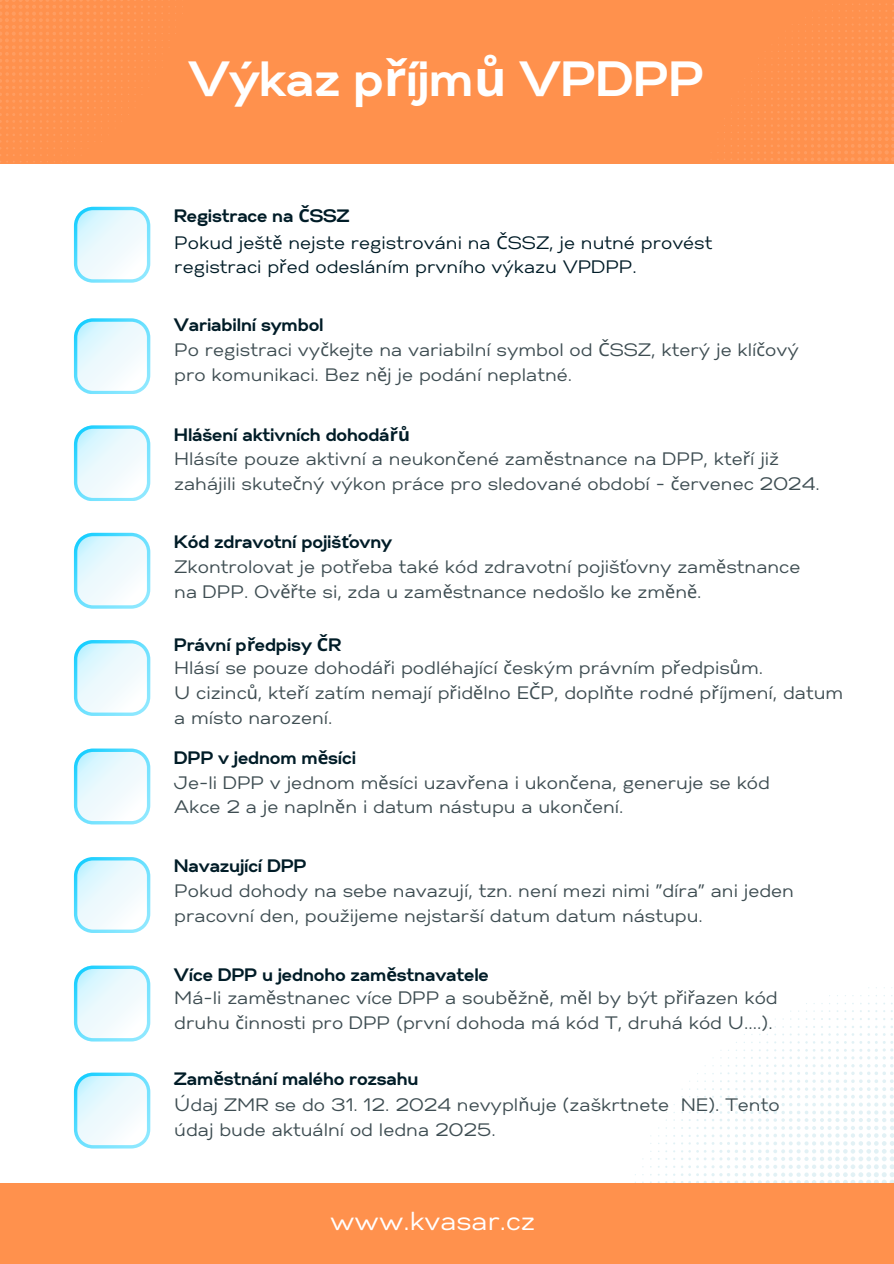
<style>
.page{position:relative;width:894px;height:1264px;background:#fff}
.page>*{position:absolute;margin:0;border:0;box-sizing:border-box;transform-origin:0 0}
.t1{font:700 49.35px "Gabriel Sans";color:#fff}
.t2{font:25.95px "Gabriel Sans";color:#fff}
.t3{font:18px/24.8px "Gabriel Sans";color:#3e4d52}
.t4{font:700 18px "Gabriel Sans";color:#001c27}
.t5{font:18px/24.8px "Gabriel Sans";color:#001c27}
.s1{font-family:"Noto Sans"}
</style>
<div class="page">
<div style="left:0;top:0;width:893px;height:164px;background:#ff914d"></div>
<svg style="left:0;top:0;width:176px;height:163px"></svg>
<svg style="left:724px;top:3px;width:169px;height:158px"></svg>
<svg style="left:74px;top:207px;width:76px;height:76px"></svg>
<svg style="left:74px;top:318px;width:76px;height:76px"></svg>
<svg style="left:658px;top:1010px;width:235px;height:172px"></svg>
<div style="left:0;top:1182px;width:893px;height:81px;background:#ff914d"></div>
<svg style="left:74px;top:425px;width:76px;height:76px"></svg>
<svg style="left:74px;top:533px;width:76px;height:75px"></svg>
<svg style="left:74px;top:640px;width:76px;height:76px"></svg>
<svg style="left:74px;top:748px;width:76px;height:76px"></svg>
<svg style="left:74px;top:857px;width:76px;height:76px"></svg>
<svg style="left:74px;top:965px;width:76px;height:76px"></svg>
<svg style="left:74px;top:1072px;width:76px;height:76px"></svg>
<p class="t1" style="left:189px;top:57px;width:516px">Výkaz p<span class="s1">ř</span>íjm<span class="s1">ů</span> VPDPP</p>
<h3 class="t4" style="left:174px;top:208px;width:177px">Registrace na <span class="s1">Č</span>SSZ</h3>
<h3 class="t5" style="left:174px;top:231px;width:539px">Pokud ješt<span class="s1">ě</span> nejste registrováni na <span class="s1">Č</span>SSZ, je nutné provést registraci p<span class="s1">ř</span>ed odesláním prvního výkazu VPDPP.</h3>
<p class="t4" style="left:174px;top:317px;width:151px">Variabilní symbol</p>
<h1 class="t3" style="left:174px;top:339px;width:626px">Po registraci vy<span class="s1">č</span>kejte na variabilní symbol od <span class="s1">Č</span>SSZ, který je klí<span class="s1">č</span>ový</h1>
<p class="t3" style="left:174px;top:363px;width:399px">pro komunikaci. Bez n<span class="s1">ě</span>j je podání neplatné.</p>
<p class="t4" style="left:174px;top:426px;width:237px">Hlášení aktivních dohodá<span class="s1">řů</span></p>
<p class="t3" style="left:174px;top:447px;width:646px">Hlásíte pouze aktivní a neukon<span class="s1">č</span>ené zam<span class="s1">ě</span>stnance na DPP, kte<span class="s1">ř</span>í již zahájili skute<span class="s1">č</span>ný výkon práce pro sledované období - <span class="s1">č</span>ervenec 2024.</p>
<p class="t4" style="left:174px;top:533px;width:219px">Kód zdravotní pojiš<span class="s1">ť</span>ovny</p>
<h3 class="t3" style="left:174px;top:555px;width:627px">Zkontrolovat je pot<span class="s1">ř</span>eba také kód zdravotní pojiš<span class="s1">ť</span>ovny zam<span class="s1">ě</span>stnance na DPP. Ov<span class="s1">ěř</span>te si, zda u zam<span class="s1">ě</span>stnance nedošlo ke zm<span class="s1">ě</span>n<span class="s1">ě</span>.</h3>
<h3 class="t4" style="left:174px;top:636px;width:169px">Právní p<span class="s1">ř</span>edpisy <span class="s1">Č</span>R</h3>
<h3 class="t3" style="left:174px;top:656px;width:590px">Hlásí se pouze dohodá<span class="s1">ř</span>i podléhající <span class="s1">č</span>eským právním p<span class="s1">ř</span>edpis<span class="s1">ů</span>m.</h3>
<p class="t3" style="left:174px;top:681px;width:670px">U cizinc<span class="s1">ů</span>, kte<span class="s1">ř</span>í zatím nemají p<span class="s1">ř</span>id<span class="s1">ě</span>lno E<span class="s1">Č</span>P, dopl<span class="s1">ň</span>te rodné p<span class="s1">ř</span>íjmení, datum a místo narození.</p>
<p class="t4" style="left:174px;top:749px;width:183px">DPP v jednom m<span class="s1">ě</span>síci</p>
<h3 class="t3" style="left:174px;top:771px;width:597px">Je-li DPP v jednom m<span class="s1">ě</span>síci uzav<span class="s1">ř</span>ena i ukon<span class="s1">č</span>ena, generuje se kód<br>Akce 2 a je napln<span class="s1">ě</span>n i datum nástupu a ukon<span class="s1">č</span>ení.</h3>
<p class="t4" style="left:174px;top:858px;width:134px">Navazující DPP</p>
<p class="t3" style="left:174px;top:879px;width:621px">Pokud dohody na sebe navazují, tzn. není mezi nimi ”díra” ani jeden pracovní den, použijeme nejstarší datum datum nástupu.</p>
<p class="t4" style="left:174px;top:966px;width:316px">Více DPP u jednoho zam<span class="s1">ě</span>stnavatele</p>
<h3 class="t3" style="left:174px;top:986px;width:605px">Má-li zam<span class="s1">ě</span>stnanec více DPP a soub<span class="s1">ě</span>žn<span class="s1">ě</span>, m<span class="s1">ě</span>l by být p<span class="s1">ř</span>i<span class="s1">ř</span>azen kód druhu <span class="s1">č</span>innosti pro DPP (první dohoda má kód T, druhá kód U....).</h3>
<p class="t4" style="left:174px;top:1071px;width:246px">Zam<span class="s1">ě</span>stnání malého rozsahu</p>
<p class="t3" style="left:174px;top:1093px;width:606px">Údaj ZMR se do 31. 12. 2024 nevypl<span class="s1">ň</span>uje (zaškrtnete NE). Tento údaj bude aktuální od ledna 2025.</p>
<h3 class="t2" style="left:330px;top:1209px;width:206px">www.kvasar.cz</h3>
</div>
